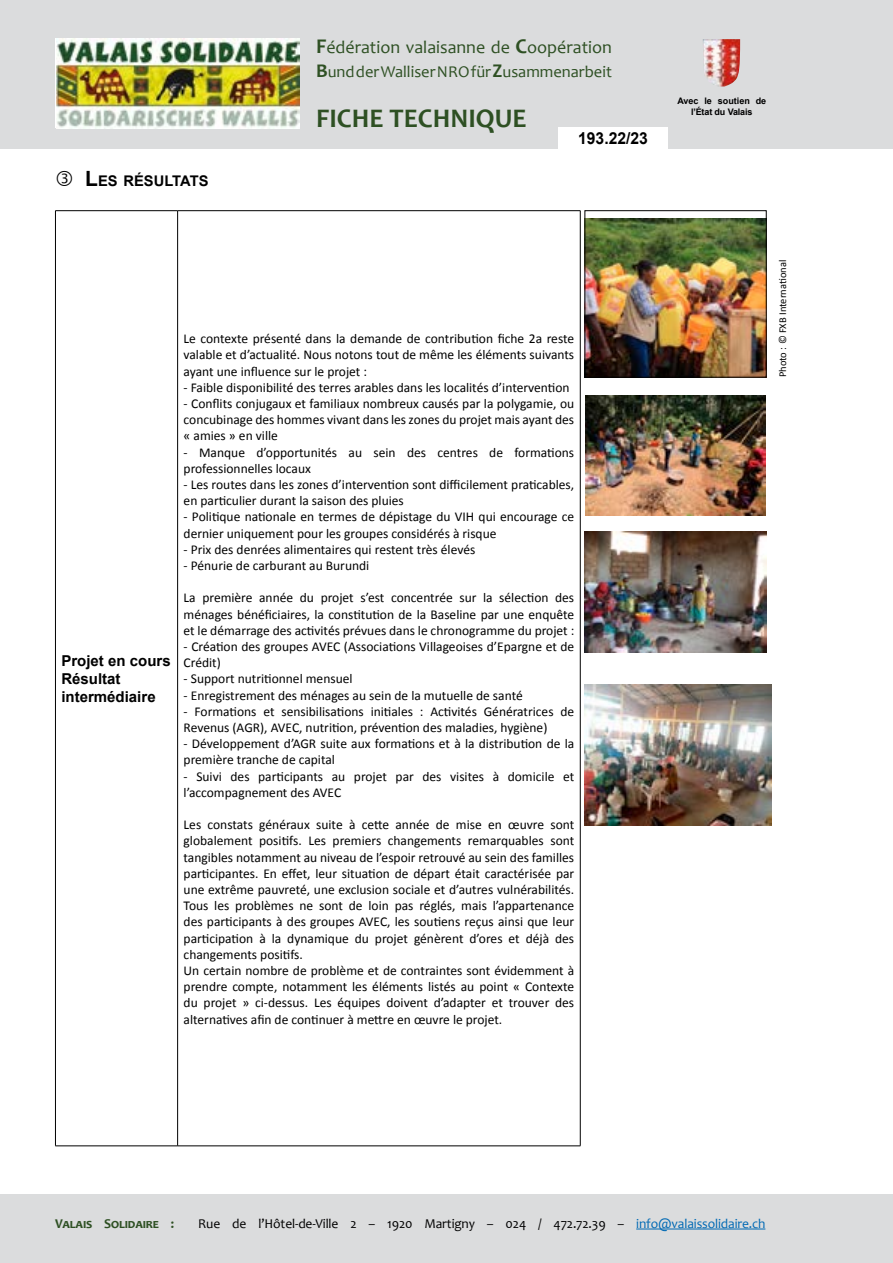
<style>
.page{position:relative;width:893px;height:1263px;background:#fff}
.page>*{position:absolute;margin:0;border:0;box-sizing:border-box;transform-origin:0 0}
.t1{font:700 27px "Candara";color:#2e5023}
.t2{font:18px "Candara";color:#2e5023}
.t3{font:16.5px "Candara";color:#2e5023}
.t4{font:700 16.5px "Arial";color:#000;scale:.95 1}
.t5{font:700 15px/18px "Arial";color:#000}
.t6{font:700 14.7px "Arial";color:#000}
.t7{font:13.5px/16.2px "Calibri";color:#000}
.t8{font:13.5px "Candara";letter-spacing:-.01em;color:#000}
.t9{font:700 13.5px "Candara";letter-spacing:-.01em;color:#2e5023}
.t10{font:10.5px "Calibri";color:#000}
.t11{font:700 9px/10.8px "Arial";letter-spacing:-.015em;color:#000;text-align:center}
.s1{font-size:21px}
.s2{font-weight:700;font-size:21px}
.s3{font-weight:700;font-size:19.5px}
.s4{color:#0069b4}
</style>
<div class="page">
<div style="left:0;top:0;width:893px;height:149px;background:#dbdcdd"></div>
<img style="left:57px;top:39px;width:243px;height:89px">
<hr style="left:55px;top:210px;width:123px;height:1px;background:#000">
<hr style="left:55px;top:211px;width:1px;height:935px;background:#000">
<hr style="left:178px;top:210px;width:402px;height:1px;background:#000">
<hr style="left:177px;top:211px;width:1px;height:935px;background:#000">
<hr style="left:580px;top:211px;width:1px;height:935px;background:#000">
<hr style="left:55px;top:1145px;width:123px;height:1px;background:#000">
<hr style="left:178px;top:1145px;width:402px;height:1px;background:#000">
<img style="left:587px;top:219px;width:177px;height:156px">
<div style="left:585px;top:210px;width:181px;height:167px;border:1px solid #000"></div>
<div style="left:558px;top:128px;width:110px;height:21px;background:#fff"></div>
<div style="left:0;top:1195px;width:893px;height:68px;background:#dbdcdd"></div>
<hr style="left:636px;top:1229px;width:129px;height:1px;background:#0069b4">
<img style="left:703px;top:39px;width:37px;height:48px">
<img style="left:585px;top:395px;width:181px;height:121px">
<img style="left:585px;top:531px;width:181px;height:122px">
<img style="left:585px;top:685px;width:187px;height:140px">
<p class="t6" style="left:85px;top:171px;width:125px"><span class="s1">L</span>ES RÉSULTATS</p>
<h2 class="t2" style="left:316px;top:37px;width:297px"><span class="s2">F</span>édération valaisanne de <span class="s2">C</span>oopération</h2>
<p class="t3" style="left:316px;top:61px;width:297px"><span class="s3">B</span>und der Walliser NRO für <span class="s3">Z</span>usammenarbeit</p>
<h1 class="t1" style="left:316px;top:102px;width:212px">FICHE TECHNIQUE</h1>
<p class="t4" style="left:578px;top:127px;width:75px">193.22/23</p>
<p class="t5" style="left:61px;top:652px;width:111px">Projet en cours<br>Résultat intermédiaire</p>
<p class="t7" style="left:184px;top:330px;width:392px;text-align:justify">Le contexte présenté dans la demande de contribution fiche 2a reste valable et d’actualité. Nous notons tout de même les éléments suivants ayant une influence sur le projet :</p>
<p class="t7" style="left:184px;top:378px;width:387px">- Faible disponibilité des terres arables dans les localités d’intervention</p>
<p class="t7" style="left:184px;top:395px;width:392px;text-align:justify">- Conflits conjugaux et familiaux nombreux causés par la polygamie, ou concubinage des hommes vivant dans les zones du projet mais ayant des « amies » en ville</p>
<p class="t7" style="left:184px;top:443px;width:392px">- Manque d’opportunités au sein des centres de formations professionnelles locaux</p>
<p class="t7" style="left:184px;top:476px;width:392px">- Les routes dans les zones d’intervention sont difficilement praticables, en particulier durant la saison des pluies</p>
<p class="t7" style="left:184px;top:508px;width:392px">- Politique nationale en termes de dépistage du VIH qui encourage ce dernier uniquement pour les groupes considérés à risque</p>
<p class="t7" style="left:184px;top:540px;width:293px">- Prix des denrées alimentaires qui restent très élevés</p>
<p class="t7" style="left:184px;top:557px;width:187px">- Pénurie de carburant au Burundi</p>
<p class="t7" style="left:184px;top:589px;width:392px;text-align:justify">La première année du projet s’est concentrée sur la sélection des ménages bénéficiaires, la constitution de la Baseline par une enquête et le démarrage des activités prévues dans le chronogramme du projet :</p>
<p class="t7" style="left:184px;top:638px;width:392px">- Création des groupes AVEC (Associations Villageoises d’Epargne et de<br>Crédit)</p>
<p class="t7" style="left:184px;top:670px;width:170px">- Support nutritionnel mensuel</p>
<p class="t7" style="left:184px;top:686px;width:341px">- Enregistrement des ménages au sein de la mutuelle de santé</p>
<p class="t7" style="left:184px;top:702px;width:392px">- Formations et sensibilisations initiales : Activités Génératrices de<br>Revenus (AGR), AVEC, nutrition, prévention des maladies, hygiène)</p>
<p class="t7" style="left:184px;top:735px;width:392px">- Développement d’AGR suite aux formations et à la distribution de la première tranche de capital</p>
<p class="t7" style="left:184px;top:767px;width:392px">- Suivi des participants au projet par des visites à domicile et l’accompagnement des AVEC</p>
<p class="t7" style="left:184px;top:816px;width:392px">Les constats généraux suite à cette année de mise en œuvre sont globalement positifs. Les premiers changements remarquables sont tangibles notamment au niveau de l’espoir retrouvé au sein des familles participantes. En effet, leur situation de départ était caractérisée par une extrême pauvreté, une exclusion sociale et d’autres vulnérabilités.<br>Tous les problèmes ne sont de loin pas réglés, mais l’appartenance des participants à des groupes AVEC, les soutiens reçus ainsi que leur participation à la dynamique du projet génèrent d’ores et déjà des changements positifs.<br>Un certain nombre de problème et de contraintes sont évidemment à prendre compte, notamment les éléments listés au point « Contexte du projet » ci-dessus. Les équipes doivent d’adapter et trouver des alternatives afin de continuer à mettre en œuvre le projet.</p>
<p class="t11" style="left:677px;top:96px;width:90px">Avec le soutien de l’État du Valais</p>
<p class="t10" style="left:776px;top:377px;width:119px;rotate:-90deg">Photo : © FXB International</p>
<p class="t9" style="left:55px;top:1215px;width:121px">Valais Solidaire :</p>
<p class="t8" style="left:198px;top:1215px;width:569px">Rue de l’Hôtel-de-Ville 2 – 1920 Martigny – 024 / 472.72.39 – <span class="s4">info@valaissolidaire.ch</span></p>
</div>
